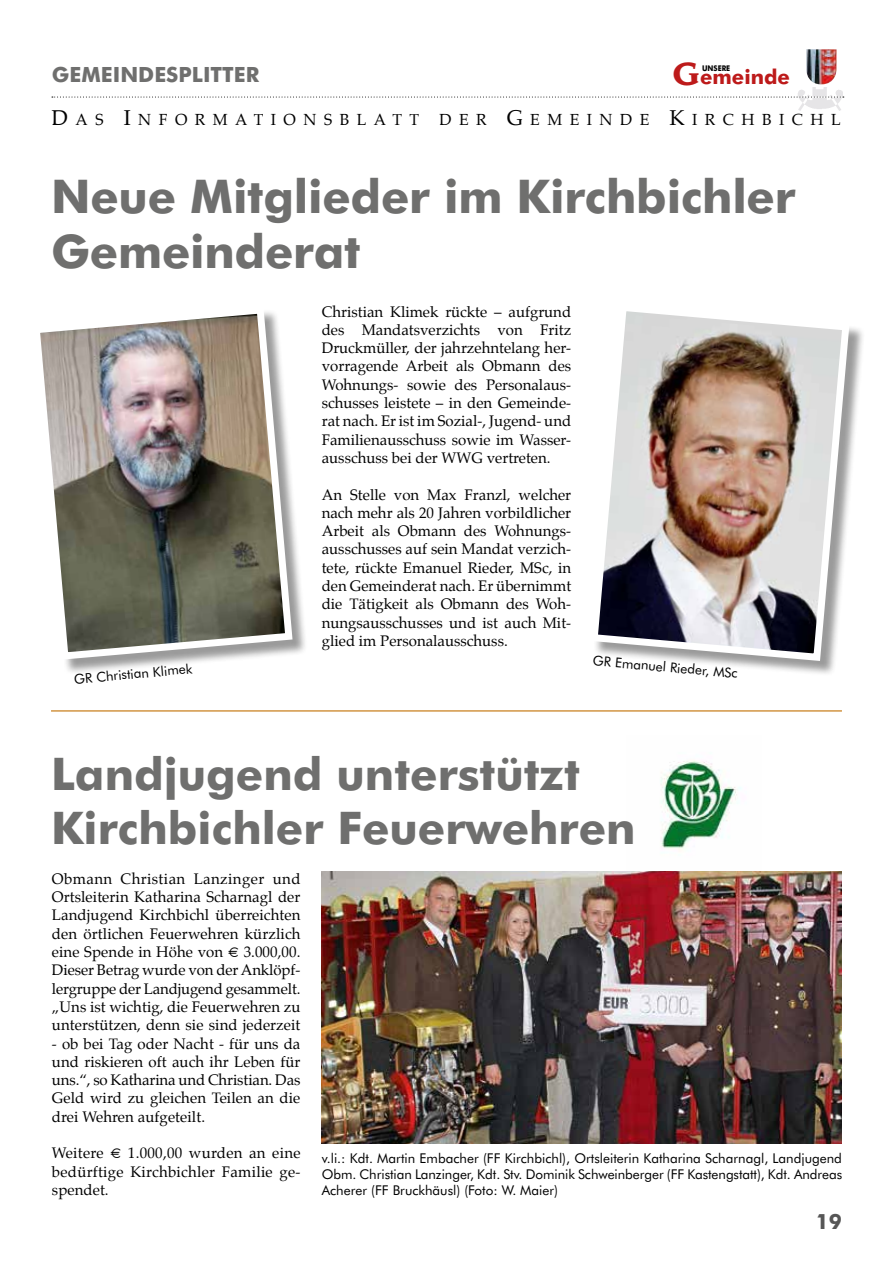
<style>
.page{position:relative;width:893px;height:1263px;background:#fff}
.page>*{position:absolute;margin:0;border:0;box-sizing:border-box;transform-origin:0 0}
.t1{font:700 46.5px/55.8px "Futura BT";letter-spacing:-.005em;color:#6f6f6e}
.t2{font:700 45px/54px "Futura BT";color:#6f6f6e}
.t3{font:700 21px "Futura BT";color:#6f6f6e}
.t4{font:700 21px "Futura BT";color:#565656}
.t5{font:700 20.4px "Futura BT";color:#bd1a1a}
.t6{font:15.75px "Palatino";letter-spacing:.475em;color:#000}
.t7{font:15px/18.3px "Palatino";letter-spacing:.005em;color:#000;text-align:justify}
.t8{font:13.5px/16.2px "Futura BT";color:#000;text-align:justify}
.t9{font:700 7.8px "Futura BT";color:#000;scale:.9 1}
.s1{font-family:"Leawood";font-size:31.5px}
.s2{font-size:21px}
</style>
<div class="page">
<img style="left:660px;top:761px;width:81px;height:89px">
<img style="left:798px;top:88px;width:45px;height:23px">
<svg style="left:52px;top:97px;width:792px;height:1px"></svg>
<img style="left:806px;top:49px;width:31px;height:36px">
<hr style="left:51px;top:710px;width:791px;height:2px;background:#d29544">
<div style="left:593px;top:306px;width:272px;height:371px;background:#000;opacity:.4"></div>
<img style="left:593px;top:306px;width:260px;height:359px">
<div style="left:35px;top:308px;width:273px;height:367px;background:#000;opacity:.4"></div>
<img style="left:35px;top:308px;width:261px;height:355px">
<img style="left:322px;top:872px;width:520px;height:272px">
<h3 class="t3" style="left:52px;top:62px;width:209px">GEMEINDESPLITTER</h3>
<h3 class="t5" style="left:673px;top:64px;width:119px"><span class="s1">G</span>emeinde</h3>
<p class="t6" style="left:52px;top:109px;width:369px"><span class="s2">D</span>AS <span class="s2">I</span>NFORMATIONSBLATT</p>
<p class="t6" style="left:439px;top:109px;width:403px">DER <span class="s2">G</span>EMEINDE <span class="s2">K</span>IRCHBICHL</p>
<p class="t9" style="left:702px;top:63px;width:33px">UNSERE</p>
<h1 class="t1" style="left:51px;top:168px;width:746px">Neue Mitglieder im Kirchbichler<br>Gemeinderat</h1>
<p class="t7" style="left:322px;top:303px;width:251px">Christian Klimek rückte – aufgrund des Mandatsverzichts von Fritz Druckmüller, der jahrzehntelang her&shy;vorragende Arbeit als Obmann des Wohnungs- sowie des Personalaus&shy;schusses leistete – in den Gemeinde&shy;rat nach. Er ist im Sozial-, Jugend- und Familienausschuss sowie im Wasser&shy;ausschuss bei der WWG vertreten.</p>
<p class="t7" style="left:322px;top:486px;width:251px">An Stelle von Max Franzl, welcher nach mehr als 20 Jahren vorbildlicher Arbeit als Obmann des Wohnungs&shy;ausschusses auf sein Mandat verzich&shy;tete, rückte Emanuel Rieder, MSc, in den Gemeinderat nach. Er übernimmt die Tätigkeit als Obmann des Woh&shy;nungsausschusses und ist auch Mit&shy;glied im Personalausschuss.</p>
<p class="t8" style="left:73px;top:671px;width:120px;rotate:-5deg">GR Christian Klimek</p>
<p class="t8" style="left:594px;top:652px;width:147px;rotate:5deg">GR Emanuel Rieder, MSc</p>
<h2 class="t2" style="left:51px;top:747px;width:586px">Landjugend unterstützt<br>Kirchbichler Feuerwehren</h2>
<p class="t7" style="left:52px;top:871px;width:250px">Obmann Christian Lanzinger und Ortsleiterin Katharina Scharnagl der Landjugend Kirchbichl überreichten den örtlichen Feuerwehren kürzlich eine Spende in Höhe von € 3.000,00.<br>Dieser Betrag wurde von der Anklöpf&shy;lergruppe der Landjugend gesammelt. „Uns ist wichtig, die Feuerwehren zu unterstützen, denn sie sind jederzeit</p>
<p class="t7" style="left:52px;top:1035px;width:250px">- ob bei Tag oder Nacht - für uns da und riskieren oft auch ihr Leben für uns.“, so Katharina und Christian. Das Geld wird zu gleichen Teilen an die drei Wehren aufgeteilt.</p>
<p class="t7" style="left:52px;top:1145px;width:250px">Weitere € 1.000,00 wurden an eine bedürftige Kirchbichler Familie ge&shy;spendet.</p>
<p class="t8" style="left:322px;top:1149px;width:522px">v.li.: Kdt. Martin Embacher (FF Kirchbichl), Ortsleiterin Katharina Scharnagl, Landjugend Obm. Christian Lanzinger, Kdt. Stv. Dominik Schweinberger (FF Kastengstatt), Kdt. Andreas Acherer (FF Bruckhäusl) (Foto: W. Maier)</p>
<h3 class="t4" style="left:816px;top:1208px;width:28px">19</h3>
</div>
